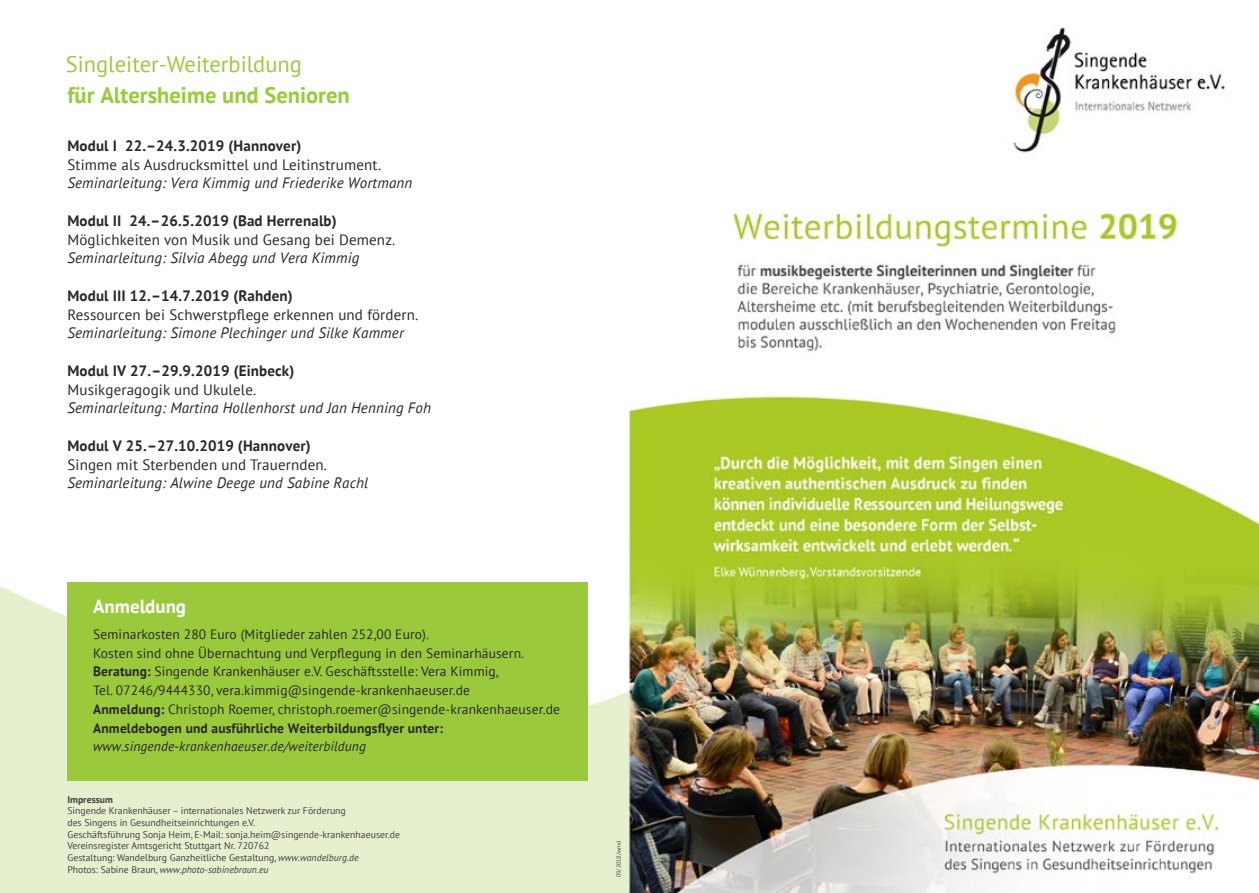
<style>
.page{position:relative;width:1259px;height:893px;background:#fff}
.page>*{position:absolute;margin:0;border:0;box-sizing:border-box;transform-origin:0 0}
.t1{font:700 22.5px/31px "PT Sans";color:#9aca3c}
.t2{font:700 18.9px "PT Sans";color:#fff}
.t3{font:italic 15px/18.8px "PT Sans";letter-spacing:.01em;color:#292829}
.t4{font:15px/18.8px "PT Sans";letter-spacing:.01em;color:#292829}
.t5{font:13.5px/18.8px "PT Sans";letter-spacing:.01em;color:#292829}
.t6{font:9.75px/11.7px "PT Sans";color:#414042}
.t7{font:6px "PT Sans";color:#292829}
.s1{font-weight:400}
.s2{font-weight:700;font-style:normal}
.s3{font-style:normal}
.s4{font-weight:700}
.s5{font-style:italic}
</style>
<div class="page">
<img style="left:0;top:27px;width:1259px;height:866px">
<div style="left:67px;top:583px;width:521px;height:198px;background:#9aca3c"></div>
<p class="t1" style="left:66px;top:49px;width:285px"><span class="s1">Singleiter-Weiterbildung<br></span>für Altersheime und Senioren</p>
<p class="t3" style="left:67px;top:137px;width:346px"><span class="s2">Modul I 22.–24.3.2019 (Hannover)<br></span><span class="s3">Stimme als Ausdrucksmittel und Leitinstrument.<br></span>Seminarleitung: Vera Kimmig und Friederike Wortmann</p>
<p class="t4" style="left:67px;top:211px;width:329px"><span class="s4">Modul II 24.–26.5.2019 (Bad Herrenalb)<br></span>Möglichkeiten von Musik und Gesang bei Demenz.<br><span class="s5">Seminarleitung: Silvia Abegg und Vera Kimmig</span></p>
<p class="t4" style="left:67px;top:286px;width:352px"><span class="s4">Modul III 12.–14.7.2019 (Rahden)<br></span>Ressourcen bei Schwerstpflege erkennen und fördern.<br><span class="s5">Seminarleitung: Simone Plechinger und Silke Kammer</span></p>
<p class="t3" style="left:67px;top:362px;width:365px"><span class="s2">Modul IV 27.–29.9.2019 (Einbeck)<br></span><span class="s3">Musikgeragogik und Ukulele.<br></span>Seminarleitung: Martina Hollenhorst und Jan Henning Foh</p>
<p class="t3" style="left:67px;top:437px;width:302px"><span class="s2">Modul V 25.–27.10.2019 (Hannover)<br></span><span class="s3">Singen mit Sterbenden und Trauernden.<br></span>Seminarleitung: Alwine Deege und Sabine Rachl</p>
<p class="t2" style="left:93px;top:596px;width:94px">Anmeldung</p>
<p class="t5" style="left:93px;top:624px;width:468px">Seminarkosten 280 Euro (Mitglieder zahlen 252,00 Euro).<br>Kosten sind ohne Übernachtung und Verpflegung in den Seminarhäusern.<br><span class="s4">Beratung:</span> Singende Krankenhäuser e.V. Geschäftsstelle: Vera Kimmig,<br>Tel. 07246/9444330, vera.kimmig@singende-krankenhaeuser.de<br><span class="s4">Anmeldung:</span> Christoph Roemer, christoph.roemer@singende-krankenhaeuser.de <span class="s4">Anmeldebogen und ausführliche Weiterbildungsflyer unter: </span><span class="s5">www.singende-krankenhaeuser.de/weiterbildung</span></p>
<p class="t6" style="left:67px;top:793px;width:334px"><span class="s4">Impressum<br></span>Singende Krankenhäuser – internationales Netzwerk zur Förderung<br>des Singens in Gesundheitseinrichtungen e.V.<br>Geschäftsführung Sonja Heim, E-Mail: sonja.heim@singende-krankenhaeuser.de Vereinsregister Amtsgericht Stuttgart Nr. 720762<br>Gestaltung: Wandelburg Ganzheitliche Gestaltung, <span class="s5">www.wandelburg.de<br></span>Photos: Sabine Braun, <span class="s5">www.photo-sabinebraun.eu</span></p>
<p class="t7" style="left:615px;top:877px;width:38px;rotate:-90deg">09/2018/wmd</p>
</div>
